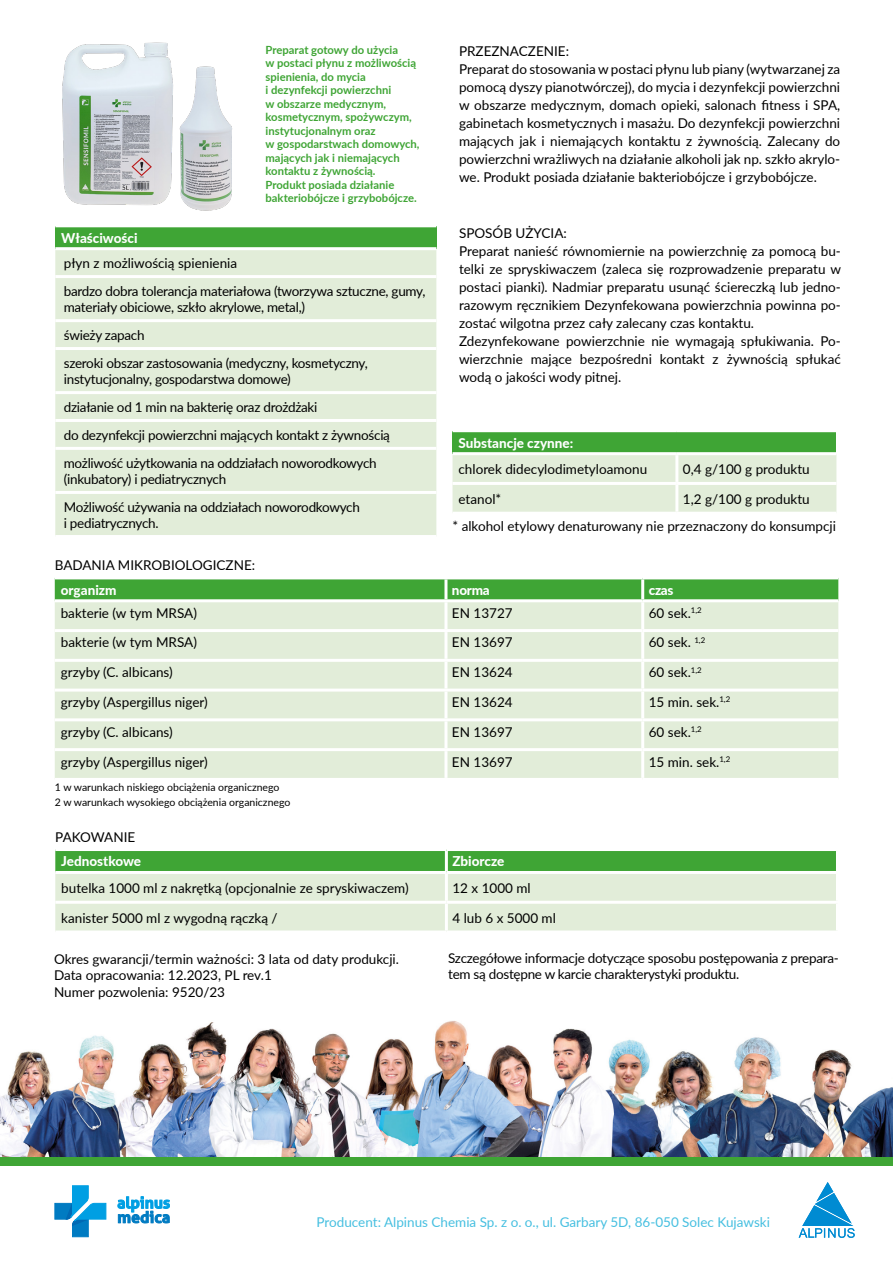
<style>
.page{position:relative;width:893px;height:1263px;background:#fff}
.page>*{position:absolute;margin:0;border:0;box-sizing:border-box;transform-origin:0 0}
.t1{font:13.5px/18px "Lato";color:#000}
.t2{font:13.5px/27.9px "Lato";letter-spacing:-.02em;color:#000}
.t3{font:800 13.5px "Lato";color:#fff}
.t4{font:13.5px "Lato";color:#46bfe0}
.t5{font:700 11.25px/13.5px "Lato";color:#3fa535}
.t6{font:10.5px/15.6px "Lato";color:#000}
</style>
<div class="page">
<img style="left:0;top:1020px;width:893px;height:137px">
<div style="left:55px;top:226px;width:381px;height:23px;background:#3fa535"></div>
<div style="left:55px;top:250px;width:381px;height:285px;background:#e2edd9"></div>
<hr style="left:55px;top:224px;width:381px;height:3px;background:#fff">
<hr style="left:55px;top:247px;width:381px;height:3px;background:#fff">
<hr style="left:55px;top:275px;width:381px;height:3px;background:#fff">
<hr style="left:55px;top:319px;width:381px;height:3px;background:#fff">
<hr style="left:55px;top:347px;width:381px;height:3px;background:#fff">
<hr style="left:55px;top:391px;width:381px;height:3px;background:#fff">
<hr style="left:55px;top:419px;width:381px;height:3px;background:#fff">
<hr style="left:55px;top:447px;width:381px;height:3px;background:#fff">
<hr style="left:55px;top:491px;width:381px;height:3px;background:#fff">
<div style="left:55px;top:579px;width:783px;height:20px;background:#3fa535"></div>
<div style="left:55px;top:602px;width:783px;height:176px;background:#e2edd9"></div>
<hr style="left:444px;top:579px;width:3px;height:20px;background:#fff">
<hr style="left:641px;top:579px;width:3px;height:20px;background:#fff">
<hr style="left:444px;top:602px;width:3px;height:27px;background:#fff">
<hr style="left:641px;top:602px;width:3px;height:27px;background:#fff">
<hr style="left:55px;top:629px;width:391px;height:3px;background:#fff">
<hr style="left:446px;top:629px;width:197px;height:3px;background:#fff">
<hr style="left:444px;top:632px;width:3px;height:27px;background:#fff">
<hr style="left:643px;top:629px;width:195px;height:3px;background:#fff">
<hr style="left:641px;top:632px;width:3px;height:27px;background:#fff">
<hr style="left:55px;top:659px;width:391px;height:3px;background:#fff">
<hr style="left:446px;top:659px;width:197px;height:3px;background:#fff">
<hr style="left:444px;top:662px;width:3px;height:27px;background:#fff">
<hr style="left:643px;top:659px;width:195px;height:3px;background:#fff">
<hr style="left:641px;top:662px;width:3px;height:27px;background:#fff">
<hr style="left:55px;top:689px;width:391px;height:3px;background:#fff">
<hr style="left:446px;top:689px;width:197px;height:3px;background:#fff">
<hr style="left:444px;top:692px;width:3px;height:26px;background:#fff">
<hr style="left:643px;top:689px;width:195px;height:3px;background:#fff">
<hr style="left:641px;top:692px;width:3px;height:26px;background:#fff">
<hr style="left:55px;top:718px;width:391px;height:3px;background:#fff">
<hr style="left:446px;top:718px;width:197px;height:3px;background:#fff">
<hr style="left:444px;top:721px;width:3px;height:27px;background:#fff">
<hr style="left:643px;top:718px;width:195px;height:3px;background:#fff">
<hr style="left:641px;top:721px;width:3px;height:27px;background:#fff">
<hr style="left:55px;top:748px;width:391px;height:3px;background:#fff">
<hr style="left:446px;top:748px;width:197px;height:3px;background:#fff">
<hr style="left:444px;top:751px;width:3px;height:27px;background:#fff">
<hr style="left:643px;top:748px;width:195px;height:3px;background:#fff">
<hr style="left:641px;top:751px;width:3px;height:27px;background:#fff">
<div style="left:452px;top:431px;width:384px;height:23px;background:#3fa535"></div>
<div style="left:452px;top:455px;width:384px;height:57px;background:#e2edd9"></div>
<hr style="left:452px;top:429px;width:225px;height:3px;background:#fff">
<hr style="left:677px;top:429px;width:159px;height:3px;background:#fff">
<hr style="left:452px;top:452px;width:225px;height:3px;background:#fff">
<hr style="left:677px;top:452px;width:159px;height:3px;background:#fff">
<hr style="left:675px;top:455px;width:3px;height:27px;background:#fff">
<hr style="left:452px;top:482px;width:225px;height:3px;background:#fff">
<hr style="left:677px;top:482px;width:159px;height:3px;background:#fff">
<hr style="left:675px;top:485px;width:3px;height:27px;background:#fff">
<div style="left:55px;top:851px;width:781px;height:20px;background:#3fa535"></div>
<div style="left:55px;top:874px;width:781px;height:56px;background:#e2edd9"></div>
<hr style="left:445px;top:851px;width:3px;height:20px;background:#fff">
<hr style="left:445px;top:874px;width:3px;height:27px;background:#fff">
<hr style="left:55px;top:901px;width:391px;height:3px;background:#fff">
<hr style="left:446px;top:901px;width:393px;height:3px;background:#fff">
<hr style="left:445px;top:904px;width:3px;height:26px;background:#fff">
<div style="left:0;top:1157px;width:893px;height:8px;background:#3fa535"></div>
<svg style="left:799px;top:1182px;width:56px;height:56px"></svg>
<svg style="left:117px;top:1196px;width:53px;height:28px"></svg>
<svg style="left:54px;top:1185px;width:53px;height:52px"></svg>
<img style="left:62px;top:42px;width:111px;height:163px">
<img style="left:179px;top:66px;width:53px;height:145px">
<p class="t5" style="left:266px;top:43px;width:155px">Preparat gotowy do użycia<br>w postaci płynu z możliwością spienienia, do mycia<br>i dezynfekcji powierzchni<br>w obszarze medycznym, kosmetycznym, spożywczym, instytucjonalnym oraz<br>w gospodarstwach domowych, mających jak i niemających kontaktu z żywnością.<br>Produkt posiada działanie bakteriobójcze i grzybobójcze.</p>
<p class="t1" style="left:459px;top:41px;width:383px">PRZEZNACZENIE:<br>Preparat do stosowania w postaci płynu lub piany (wytwarzanej za pomocą dyszy pianotwórczej), do mycia i dezynfekcji powierzchni w obszarze medycznym, domach opieki, salonach fitness i SPA, gabinetach kosmetycznych i masażu. Do dezynfekcji powierzchni mających jak i niemających kontaktu z żywnością. Zalecany do powierzchni wrażliwych na działanie alkoholi jak np. szkło akrylo&shy;we. Produkt posiada działanie bakteriobójcze i grzybobójcze.</p>
<p class="t1" style="left:459px;top:223px;width:384px">SPOSÓB UŻYCIA:<br>Preparat nanieść równomiernie na powierzchnię za pomocą bu&shy;telki ze spryskiwaczem (zaleca się rozprowadzenie preparatu w postaci pianki). Nadmiar preparatu usunąć ściereczką lub jedno&shy;razowym ręcznikiem Dezynfekowana powierzchnia powinna po&shy;zostać wilgotna przez cały zalecany czas kontaktu.<br>Zdezynfekowane powierzchnie nie wymagają spłukiwania. Po&shy;wierzchnie mające bezpośredni kontakt z żywnością spłukać wodą o jakości wody pitnej.</p>
<p class="t3" style="left:61px;top:228px;width:78px">Właściwości</p>
<p class="t2" style="left:64px;top:249px;width:363px">płyn z możliwością spienienia<br>bardzo dobra tolerancja materiałowa (tworzywa sztuczne, gumy,</p>
<p class="t2" style="left:64px;top:293px;width:306px">materiały obiciowe, szkło akrylowe, metal,)<br>świeży zapach<br>szeroki obszar zastosowania (medyczny, kosmetyczny,</p>
<p class="t2" style="left:64px;top:365px;width:328px">instytucjonalny, gospodarstwa domowe)<br>działanie od 1 min na bakterię oraz drożdżaki<br>do dezynfekcji powierzchni mających kontakt z żywnością możliwość użytkowania na oddziałach noworodkowych</p>
<p class="t2" style="left:64px;top:464px;width:298px">(inkubatory) i pediatrycznych<br>Możliwość używania na oddziałach noworodkowych</p>
<p class="t2" style="left:64px;top:509px;width:96px">i pediatrycznych.</p>
<p class="t1" style="left:55px;top:556px;width:202px">BADANIA MIKROBIOLOGICZNE:</p>
<p class="t3" style="left:61px;top:580px;width:57px">organizm</p>
<p class="t3" style="left:452px;top:580px;width:39px">norma</p>
<p class="t3" style="left:649px;top:580px;width:26px">czas</p>
<p class="t1" style="left:61px;top:603px;width:138px">bakterie (w tym MRSA)</p>
<p class="t1" style="left:452px;top:603px;width:62px">EN 13727</p>
<p class="t1" style="left:649px;top:603px;width:55px">60 sek.<sup>1,2</sup></p>
<p class="t1" style="left:61px;top:633px;width:138px">bakterie (w tym MRSA)</p>
<p class="t1" style="left:452px;top:633px;width:62px">EN 13697</p>
<p class="t1" style="left:649px;top:633px;width:58px">60 sek. <sup>1,2</sup></p>
<p class="t1" style="left:61px;top:663px;width:113px">grzyby (C. albicans)</p>
<p class="t1" style="left:452px;top:663px;width:62px">EN 13624</p>
<p class="t1" style="left:649px;top:663px;width:55px">60 sek.<sup>1,2</sup></p>
<p class="t1" style="left:61px;top:692px;width:149px">grzyby (Aspergillus niger)</p>
<p class="t1" style="left:452px;top:692px;width:62px">EN 13624</p>
<p class="t1" style="left:649px;top:692px;width:83px">15 min. sek.<sup>1,2</sup></p>
<p class="t1" style="left:61px;top:722px;width:113px">grzyby (C. albicans)</p>
<p class="t1" style="left:452px;top:722px;width:62px">EN 13697</p>
<p class="t1" style="left:649px;top:722px;width:55px">60 sek.<sup>1,2</sup></p>
<p class="t1" style="left:61px;top:752px;width:149px">grzyby (Aspergillus niger)</p>
<p class="t1" style="left:452px;top:752px;width:62px">EN 13697</p>
<p class="t1" style="left:649px;top:752px;width:83px">15 min. sek.<sup>1,2</sup></p>
<p class="t6" style="left:55px;top:778px;width:237px">1 w warunkach niskiego obciążenia organicznego<br>2 w warunkach wysokiego obciążenia organicznego</p>
<p class="t3" style="left:458px;top:433px;width:116px">Substancje czynne:</p>
<p class="t1" style="left:458px;top:459px;width:190px">chlorek didecylodimetyloamonu</p>
<p class="t1" style="left:683px;top:459px;width:128px">0,4 g/100 g produktu</p>
<p class="t1" style="left:458px;top:489px;width:44px">etanol*</p>
<p class="t1" style="left:452px;top:485px;width:385px;line-height:27.2px;text-indent:230px">1,2 g/100 g produktu<br>* alkohol etylowy denaturowany nie przeznaczony do konsumpcji</p>
<p class="t1" style="left:55px;top:827px;width:82px">PAKOWANIE</p>
<p class="t3" style="left:61px;top:851px;width:81px">Jednostkowe</p>
<p class="t3" style="left:452px;top:851px;width:54px">Zbiorcze</p>
<p class="t1" style="left:61px;top:878px;width:349px">butelka 1000 ml z nakrętką (opcjonalnie ze spryskiwaczem)</p>
<p class="t1" style="left:452px;top:878px;width:80px">12 x 1000 ml</p>
<p class="t1" style="left:61px;top:908px;width:218px">kanister 5000 ml z wygodną rączką /</p>
<p class="t1" style="left:452px;top:908px;width:105px">4 lub 6 x 5000 ml</p>
<p class="t1" style="left:54px;top:950px;width:346px;line-height:16.2px">Okres gwarancji/termin ważności: 3 lata od daty produkcji.<br>Data opracowania: 12.2023, PL rev.1<br>Numer pozwolenia: 9520/23</p>
<p class="t2" style="left:448px;top:949px;width:392px;line-height:16.2px">Szczegółowe informacje dotyczące sposobu postępowania z prepara&shy;tem są dostępne w karcie charakterystyki produktu.</p>
<p class="t4" style="left:317px;top:1213px;width:455px">Producent: Alpinus Chemia Sp. z o. o., ul. Garbary 5D, 86-050 Solec Kujawski</p>
</div>
